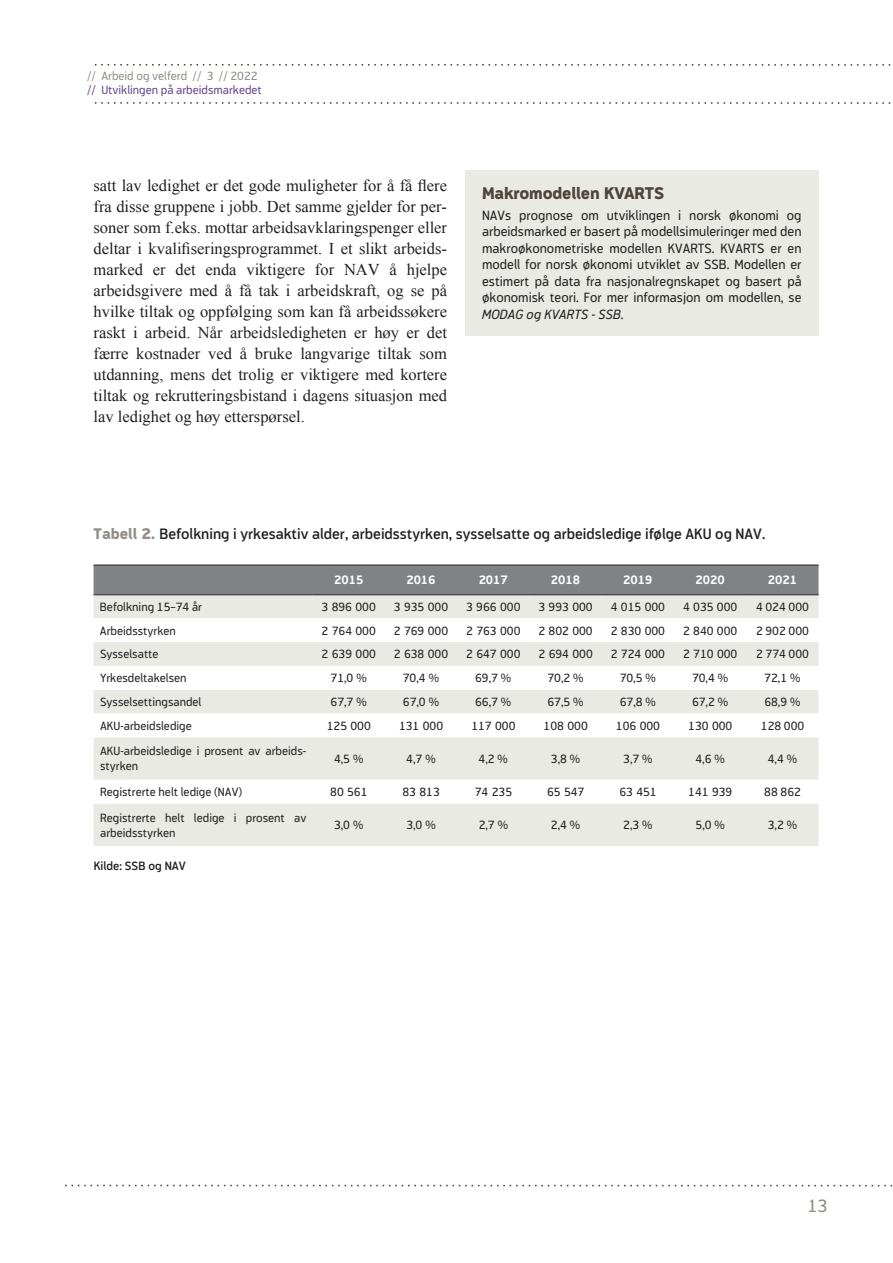
<style>
.page{position:relative;width:893px;height:1263px;background:#fff}
.page>*{position:absolute;margin:0;border:0;box-sizing:border-box;transform-origin:0 0}
.t1{font:18px "Modus";color:#948d87}
.t2{font:16.5px/21px "Times New Roman";color:#231f20;text-align:justify}
.t3{font:800 16.5px "Modus";letter-spacing:-.01em;color:#50433d}
.t4{font:600 15px "Modus";color:#231f20}
.t5{font:13.5px/16.5px "Modus";color:#231f20;text-align:justify}
.t6{font:12px/15px "Modus";color:#231f20}
.t7{font:12px "Modus";color:#64468b}
.t8{font:700 12px "Modus";color:#fff}
.t9{font:12px "Modus";color:#948d87}
.t10{font:600 12px "Modus";color:#231f20}
.s1{font-style:italic}
.s2{font-weight:800;color:#948d87}
</style>
<div class="page">
<svg style="left:94px;top:64px;width:797px;height:2px"></svg>
<svg style="left:94px;top:102px;width:797px;height:2px"></svg>
<svg style="left:65px;top:1185px;width:828px;height:1px"></svg>
<div style="left:94px;top:566px;width:725px;height:28px;background:#808285"></div>
<div style="left:94px;top:595px;width:725px;height:251px;background:#e9eae4"></div>
<svg style="left:94px;top:618px;width:725px;height:186px"></svg>
<hr style="left:94px;top:565px;width:219px;height:1px;background:#231f20">
<hr style="left:313px;top:565px;width:72px;height:1px;background:#231f20">
<hr style="left:385px;top:565px;width:72px;height:1px;background:#231f20">
<hr style="left:457px;top:565px;width:72px;height:1px;background:#231f20">
<hr style="left:529px;top:565px;width:73px;height:1px;background:#231f20">
<hr style="left:602px;top:565px;width:72px;height:1px;background:#231f20">
<hr style="left:674px;top:565px;width:72px;height:1px;background:#231f20">
<hr style="left:746px;top:565px;width:73px;height:1px;background:#231f20">
<hr style="left:94px;top:594px;width:219px;height:1px;background:#231f20">
<hr style="left:313px;top:594px;width:72px;height:1px;background:#231f20">
<hr style="left:385px;top:594px;width:72px;height:1px;background:#231f20">
<hr style="left:457px;top:594px;width:72px;height:1px;background:#231f20">
<hr style="left:529px;top:594px;width:73px;height:1px;background:#231f20">
<hr style="left:602px;top:594px;width:72px;height:1px;background:#231f20">
<hr style="left:674px;top:594px;width:72px;height:1px;background:#231f20">
<hr style="left:746px;top:594px;width:73px;height:1px;background:#231f20">
<div style="left:465px;top:170px;width:354px;height:166px;background:#e9eae4"></div>
<p class="t9" style="left:87px;top:69px;width:172px">// Arbeid og velferd // 3 // 2022</p>
<p class="t7" style="left:87px;top:83px;width:176px">// Utviklingen på arbeidsmarkedet</p>
<p class="t2" style="left:94px;top:175px;width:355px">satt lav ledighet er det gode muligheter for å få flere fra disse gruppene i jobb. Det samme gjelder for per&shy;soner som f.eks. mottar arbeidsavklaringspenger eller deltar i kvalifiseringsprogrammet. I et slikt arbeids&shy;marked er det enda viktigere for NAV å hjelpe arbeidsgivere med å få tak i arbeidskraft, og se på hvilke tiltak og oppfølging som kan få arbeidssøkere raskt i arbeid. Når arbeidsledigheten er høy er det færre kostnader ved å bruke langvarige tiltak som utdanning, mens det trolig er viktigere med kortere tiltak og rekrutteringsbistand i dagens situasjon med lav ledighet og høy etterspørsel.</p>
<h2 class="t3" style="left:482px;top:184px;width:184px">Makromodellen KVARTS</h2>
<p class="t5" style="left:482px;top:207px;width:321px">NAVs prognose om utviklingen i norsk økonomi og arbeidsmarked er basert på modellsimuleringer med den makroøkonometriske modellen KVARTS. KVARTS er en modell for norsk økonomi utviklet av SSB. Modellen er estimert på data fra nasjonalregnskapet og basert på økonomisk teori. For mer informasjon om modellen, se <span class="s1">MODAG og KVARTS - SSB</span>.</p>
<p class="t4" style="left:94px;top:526px;width:673px"><span class="s2">Tabell 2.</span> Befolkning i yrkesaktiv alder, arbeidsstyrken, sysselsatte og arbeidsledige ifølge AKU og NAV.</p>
<p class="t8" style="left:334px;top:573px;width:31px">2015</p>
<p class="t8" style="left:406px;top:573px;width:31px">2016</p>
<p class="t8" style="left:479px;top:573px;width:31px">2017</p>
<p class="t8" style="left:551px;top:573px;width:31px">2018</p>
<p class="t8" style="left:623px;top:573px;width:31px">2019</p>
<p class="t8" style="left:695px;top:573px;width:31px">2020</p>
<p class="t8" style="left:768px;top:573px;width:31px">2021</p>
<p class="t6" style="left:100px;top:599px;width:103px">Befolkning 15–74 år</p>
<p class="t6" style="left:322px;top:599px;width:56px">3 896 000</p>
<p class="t6" style="left:394px;top:599px;width:56px">3 935 000</p>
<p class="t6" style="left:466px;top:599px;width:56px">3 966 000</p>
<p class="t6" style="left:538px;top:599px;width:56px">3 993 000</p>
<p class="t6" style="left:611px;top:599px;width:56px">4 015 000</p>
<p class="t6" style="left:683px;top:599px;width:56px">4 035 000</p>
<p class="t6" style="left:756px;top:599px;width:54px">4 024 000</p>
<p class="t6" style="left:100px;top:623px;width:78px">Arbeidsstyrken</p>
<p class="t6" style="left:322px;top:623px;width:56px">2 764 000</p>
<p class="t6" style="left:394px;top:623px;width:56px">2 769 000</p>
<p class="t6" style="left:466px;top:623px;width:56px">2 763 000</p>
<p class="t6" style="left:538px;top:623px;width:56px">2 802 000</p>
<p class="t6" style="left:611px;top:623px;width:56px">2 830 000</p>
<p class="t6" style="left:683px;top:623px;width:56px">2 840 000</p>
<p class="t6" style="left:756px;top:623px;width:54px">2 902 000</p>
<p class="t6" style="left:100px;top:647px;width:60px">Sysselsatte</p>
<p class="t6" style="left:322px;top:647px;width:56px">2 639 000</p>
<p class="t6" style="left:394px;top:647px;width:56px">2 638 000</p>
<p class="t6" style="left:466px;top:647px;width:56px">2 647 000</p>
<p class="t6" style="left:538px;top:647px;width:56px">2 694 000</p>
<p class="t6" style="left:611px;top:647px;width:56px">2 724 000</p>
<p class="t6" style="left:683px;top:647px;width:56px">2 710 000</p>
<p class="t6" style="left:756px;top:647px;width:54px">2 774 000</p>
<p class="t6" style="left:100px;top:670px;width:88px">Yrkesdeltakelsen</p>
<p class="t6" style="left:331px;top:670px;width:38px">71,0 %</p>
<p class="t6" style="left:403px;top:670px;width:38px">70,4 %</p>
<p class="t6" style="left:475px;top:670px;width:38px">69,7 %</p>
<p class="t6" style="left:547px;top:670px;width:38px">70,2 %</p>
<p class="t6" style="left:620px;top:670px;width:38px">70,5 %</p>
<p class="t6" style="left:692px;top:670px;width:38px">70,4 %</p>
<p class="t6" style="left:764px;top:670px;width:38px">72,1 %</p>
<p class="t6" style="left:100px;top:694px;width:103px">Sysselsettingsandel</p>
<p class="t6" style="left:331px;top:694px;width:38px">67,7 %</p>
<p class="t6" style="left:403px;top:694px;width:38px">67,0 %</p>
<p class="t6" style="left:475px;top:694px;width:38px">66,7 %</p>
<p class="t6" style="left:547px;top:694px;width:38px">67,5 %</p>
<p class="t6" style="left:620px;top:694px;width:38px">67,8 %</p>
<p class="t6" style="left:692px;top:694px;width:38px">67,2 %</p>
<p class="t6" style="left:764px;top:694px;width:38px">68,9 %</p>
<p class="t6" style="left:100px;top:718px;width:93px">AKU-arbeidsledige</p>
<p class="t6" style="left:327px;top:718px;width:46px">125 000</p>
<p class="t6" style="left:399px;top:718px;width:46px">131 000</p>
<p class="t6" style="left:471px;top:718px;width:46px">117 000</p>
<p class="t6" style="left:544px;top:718px;width:46px">108 000</p>
<p class="t6" style="left:616px;top:718px;width:46px">106 000</p>
<p class="t6" style="left:688px;top:718px;width:46px">130 000</p>
<p class="t6" style="left:761px;top:718px;width:45px">128 000</p>
<p class="t6" style="left:100px;top:744px;width:208px">AKU-arbeidsledige i prosent av arbeids&shy;styrken</p>
<p class="t6" style="left:334px;top:751px;width:31px">4,5 %</p>
<p class="t6" style="left:406px;top:751px;width:31px">4,7 %</p>
<p class="t6" style="left:479px;top:751px;width:31px">4,2 %</p>
<p class="t6" style="left:551px;top:751px;width:31px">3,8 %</p>
<p class="t6" style="left:623px;top:751px;width:31px">3,7 %</p>
<p class="t6" style="left:695px;top:751px;width:31px">4,6 %</p>
<p class="t6" style="left:768px;top:751px;width:31px">4,4 %</p>
<p class="t6" style="left:100px;top:784px;width:144px">Registrerte helt ledige (NAV)</p>
<p class="t6" style="left:330px;top:784px;width:39px">80 561</p>
<p class="t6" style="left:402px;top:784px;width:39px">83 813</p>
<p class="t6" style="left:475px;top:784px;width:39px">74 235</p>
<p class="t6" style="left:547px;top:784px;width:39px">65 547</p>
<p class="t6" style="left:619px;top:784px;width:39px">63 451</p>
<p class="t6" style="left:688px;top:784px;width:46px">141 939</p>
<p class="t6" style="left:764px;top:784px;width:38px">88 862</p>
<p class="t6" style="left:100px;top:810px;width:208px">Registrerte helt ledige i prosent av arbeidsstyrken</p>
<p class="t6" style="left:334px;top:818px;width:31px">3,0 %</p>
<p class="t6" style="left:406px;top:818px;width:31px">3,0 %</p>
<p class="t6" style="left:479px;top:818px;width:31px">2,7 %</p>
<p class="t6" style="left:551px;top:818px;width:31px">2,4 %</p>
<p class="t6" style="left:623px;top:818px;width:31px">2,3 %</p>
<p class="t6" style="left:695px;top:818px;width:31px">5,0 %</p>
<p class="t6" style="left:768px;top:818px;width:31px">3,2 %</p>
<p class="t10" style="left:94px;top:859px;width:94px">Kilde: SSB og NAV</p>
<h1 class="t1" style="left:807px;top:1195px;width:22px">13</h1>
</div>
